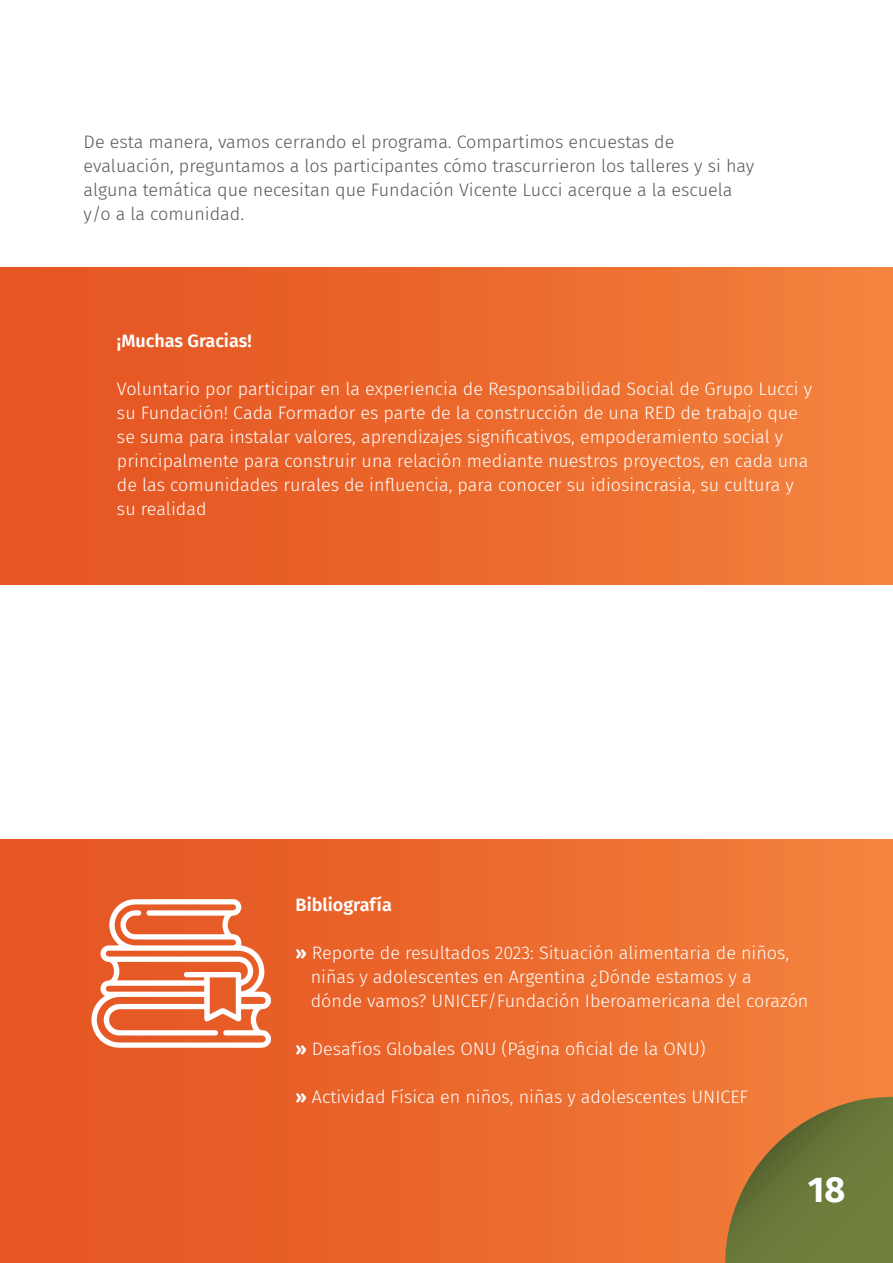
<style>
.page{position:relative;width:893px;height:1263px;background:#fff}
.page>*{position:absolute;margin:0;border:0;box-sizing:border-box;transform-origin:0 0}
.t1{font:700 36px "Fira Sans";color:#fff}
.t2{font:300 18px/24px "Fira Sans";color:#fff}
.t3{font:300 18px/24px "Fira Sans";color:#57585a}
.t4{font:600 18px "Fira Sans";color:#fff}
.s1{font-weight:700}
</style>
<div class="page">
<div style="left:0;top:840px;width:893px;height:422px;background:linear-gradient(to right,#e3511f,#f3813d)"></div>
<svg style="left:725px;top:1097px;width:167px;height:166px;background:#867939"></svg>
<img style="left:892px;top:839px;width:1px;height:424px">
<div style="left:0;top:268px;width:893px;height:317px;background:linear-gradient(to right,#e3511f,#f3813d)"></div>
<svg style="left:86px;top:899px;width:185px;height:149px"></svg>
<p class="t3" style="left:84px;top:129px;width:672px">De esta manera, vamos cerrando el programa. Compartimos encuestas de evaluación, preguntamos a los participantes cómo trascurrieron los talleres y si hay alguna temática que necesitan que Fundación Vicente Lucci acerque a la escuela y/o a la comunidad.</p>
<p class="t4" style="left:117px;top:325px;width:136px">¡Muchas Gracias!</p>
<p class="t2" style="left:117px;top:376px;width:697px">Voluntario por participar en la experiencia de Responsabilidad Social de Grupo Lucci y su Fundación! Cada Formador es parte de la construcción de una RED de trabajo que se suma para instalar valores, aprendizajes significativos, empoderamiento social y principalmente para construir una relación mediante nuestros proyectos, en cada una de las comunidades rurales de influencia, para conocer su idiosincrasia, su cultura y su realidad</p>
<p class="t4" style="left:296px;top:890px;width:98px">Bibliografía</p>
<p class="t2" style="left:311px;top:941px;width:499px;text-indent:-15px"><span class="s1">»</span> Reporte de resultados 2023: Situación alimentaria de niños, niñas y adolescentes en Argentina ¿Dónde estamos y a<br>dónde vamos? UNICEF/Fundación Iberoamericana del corazón</p>
<p class="t2" style="left:296px;top:1037px;width:411px"><span class="s1">»</span> Desafíos Globales ONU (Página oficial de la ONU)</p>
<p class="t2" style="left:296px;top:1085px;width:454px"><span class="s1">»</span> Actividad Física en niños, niñas y adolescentes UNICEF</p>
<h1 class="t1" style="left:808px;top:1159px;width:39px">18</h1>
</div>
